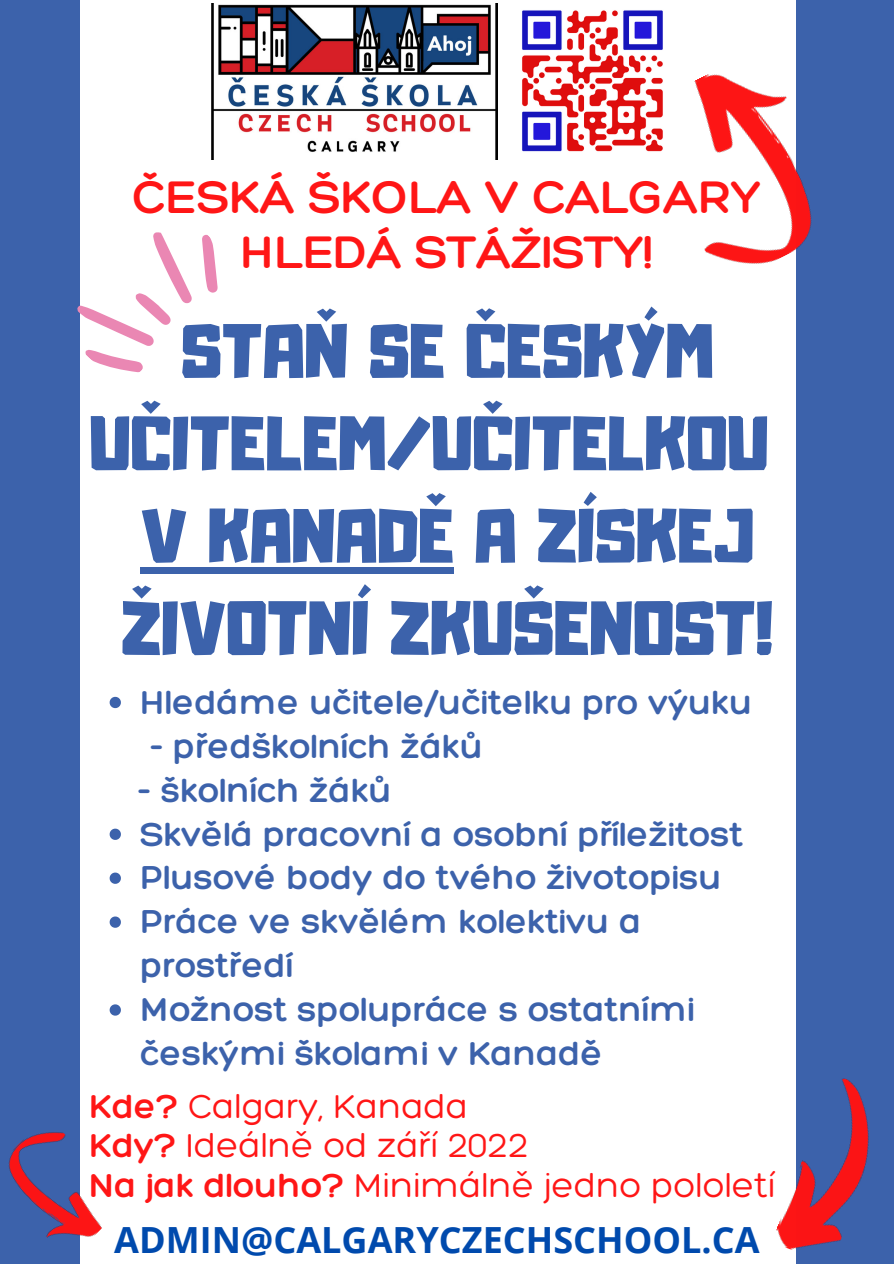
<style>
.page{position:relative;width:894px;height:1264px;background:#fff}
.page>*{position:absolute;margin:0;border:0;box-sizing:border-box;transform-origin:0 0}
.t1{font:67.5px/92.4px "Adumu";color:#3c62ab;text-align:center}
.t2{font:300 49.5px/54px "Hero";color:#ff1616;text-align:center}
.t3{font:300 36px/44px "Hero";color:#3c62ab}
.t4{font:300 36px "Hero";color:#ff1616}
.t5{font:700 36px "Open Sans";color:#004aad}
.s1{font-style:inherit}
</style>
<div class="page">
<div style="left:0;top:0;width:893px;height:1263px;background:#3c62ab"></div>
<div style="left:81px;top:0;width:715px;height:1263px;background:#fff"></div>
<svg style="left:77px;top:229px;width:141px;height:161px"></svg>
<img style="left:776px;top:1078px;width:93px;height:172px">
<img style="left:9px;top:1116px;width:93px;height:144px">
<img style="left:211px;top:3px;width:286px;height:157px">
<img style="left:522px;top:10px;width:141px;height:142px">
<div style="left:140px;top:567px;width:314px;height:7px;background:#3c62ab"></div>
<svg style="left:110px;top:697px;width:11px;height:11px"></svg>
<svg style="left:110px;top:828px;width:11px;height:12px"></svg>
<svg style="left:110px;top:872px;width:11px;height:11px"></svg>
<svg style="left:110px;top:916px;width:11px;height:11px"></svg>
<svg style="left:110px;top:1004px;width:11px;height:11px"></svg>
<img style="left:634px;top:47px;width:178px;height:217px">
<p class="t2" style="left:133px;top:169px;width:630px">ČESKÁ ŠKOLA V CALGARY<br>HLEDÁ STÁŽISTY!</p>
<p class="t1" style="left:89px;top:311px;width:685px">STAŇ SE ČESKÝM<br>UČITELEM/UČITELKOU<br>V KANADĚ A ZÍSKEJ<br>ŽIVOTNÍ ZKUŠENOST!</p>
<p class="t3" style="left:140px;top:679px;width:613px">Hledáme učitele/učitelku pro výuku</p>
<p class="t3" style="left:150px;top:723px;width:334px">- předškolních žáků</p>
<p class="t3" style="left:138px;top:767px;width:255px">- školních žáků</p>
<p class="t3" style="left:140px;top:811px;width:604px">Skvělá pracovní a osobní příležitost</p>
<p class="t3" style="left:140px;top:854px;width:582px">Plusové body do tvého životopisu</p>
<p class="t3" style="left:140px;top:898px;width:502px">Práce ve skvělém kolektivu a prostředí</p>
<p class="t3" style="left:140px;top:986px;width:556px">Možnost spolupráce s ostatními českými školami v Kanadě</p>
<p class="t4" style="left:89px;top:1083px;width:380px"><span class="s1">Kde?</span> Calgary, Kanada</p>
<p class="t4" style="left:89px;top:1122px;width:440px"><span class="s1">Kdy?</span> Ideálně od září 2022</p>
<p class="t4" style="left:89px;top:1162px;width:687px"><span class="s1">Na jak dlouho?</span> Minimálně jedno pololetí</p>
<p class="t5" style="left:114px;top:1214px;width:646px">ADMIN@CALGARYCZECHSCHOOL.CA</p>
</div>
